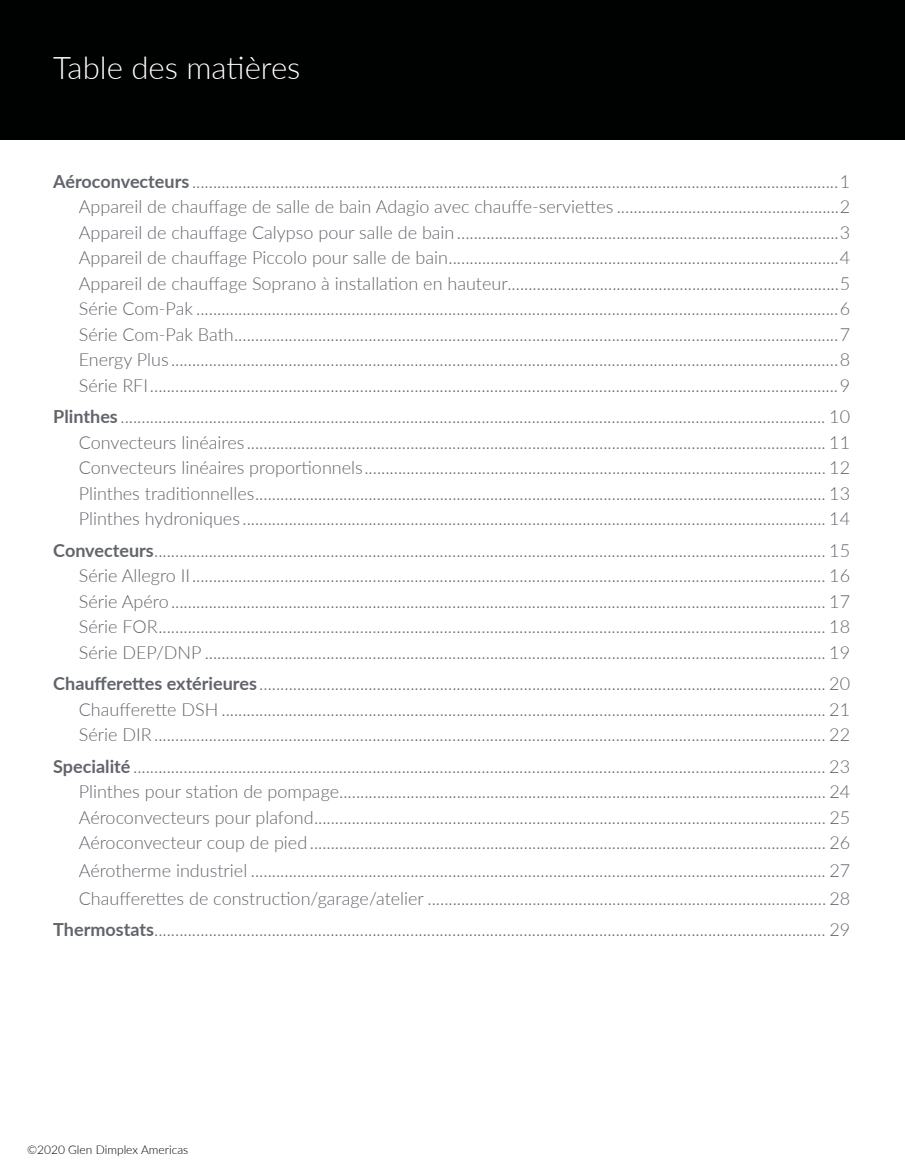
<style>
.page{position:relative;width:905px;height:1175px;background:#fff}
.page>*{position:absolute;margin:0;border:0;box-sizing:border-box;transform-origin:0 0}
.t1{font:300 31.2px "Lato";color:#fff}
.t2{font:300 18px/25.5px "Lato";color:#61646a;text-align:justify}
.t3{font:300 12px "Lato";color:#000}
.s1{font-weight:700}
</style>
<div class="page">
<div style="left:0;top:0;width:904px;height:140px;background:#000101"></div>
<h1 class="t1" style="left:53px;top:46px;width:249px">Table des matières</h1>
<p class="t2" style="left:79px;top:168px;width:772px;text-indent:-26px"><span class="s1">Aéroconvecteurs</span> ..........................................................................................................................................................1<br>Appareil de chauffage de salle de bain Adagio avec chauffe-serviettes .....................................................2<br>Appareil de chauffage Calypso pour salle de bain...........................................................................................3<br>Appareil de chauffage Piccolo pour salle de bain.............................................................................................4<br>Appareil de chauffage Soprano à installation en hauteur...............................................................................5<br>Série Com-Pak .........................................................................................................................................................6<br>Série Com-Pak Bath................................................................................................................................................7<br>Energy Plus ...............................................................................................................................................................8<br>Série RFI....................................................................................................................................................................9</p>
<p class="t2" style="left:79px;top:403px;width:772px;text-indent:-26px"><span class="s1">Plinthes</span> ........................................................................................................................................................................ 10<br>Convecteurs linéaires .......................................................................................................................................... 11<br>Convecteurs linéaires proportionnels.............................................................................................................. 12<br>Plinthes traditionnelles........................................................................................................................................ 13<br>Plinthes hydroniques ........................................................................................................................................... 14</p>
<p class="t2" style="left:79px;top:537px;width:772px;text-indent:-26px"><span class="s1">Convecteurs</span>................................................................................................................................................................ 15<br>Série Allegro II....................................................................................................................................................... 16<br>Série Apéro............................................................................................................................................................ 17<br>Série FOR............................................................................................................................................................... 18<br>Série DEP/DNP .................................................................................................................................................... 19</p>
<p class="t2" style="left:79px;top:670px;width:772px;text-indent:-26px"><span class="s1">Chaufferettes extérieures</span> ....................................................................................................................................... 20<br>Chaufferette DSH ................................................................................................................................................ 21<br>Série DIR................................................................................................................................................................ 22</p>
<p class="t2" style="left:79px;top:753px;width:773px;text-indent:-26px"><span class="s1">Specialité</span> ..................................................................................................................................................................... 23<br>Plinthes pour station de pompage.................................................................................................................... 24<br>Aéroconvecteurs pour plafond.......................................................................................................................... 25<br>Aéroconvecteur coup de pied ........................................................................................................................... 26</p>
<p class="t2" style="left:79px;top:856px;width:772px;line-height:27.6px">Aérotherme industriel ......................................................................................................................................... 27<br>Chaufferettes de construction/garage/atelier ............................................................................................... 28</p>
<p class="t2" style="left:53px;top:916px;width:798px"><span class="s1">Thermostats</span>................................................................................................................................................................ 29</p>
<p class="t3" style="left:27px;top:1141px;width:163px">©2020 Glen Dimplex Americas</p>
</div>
